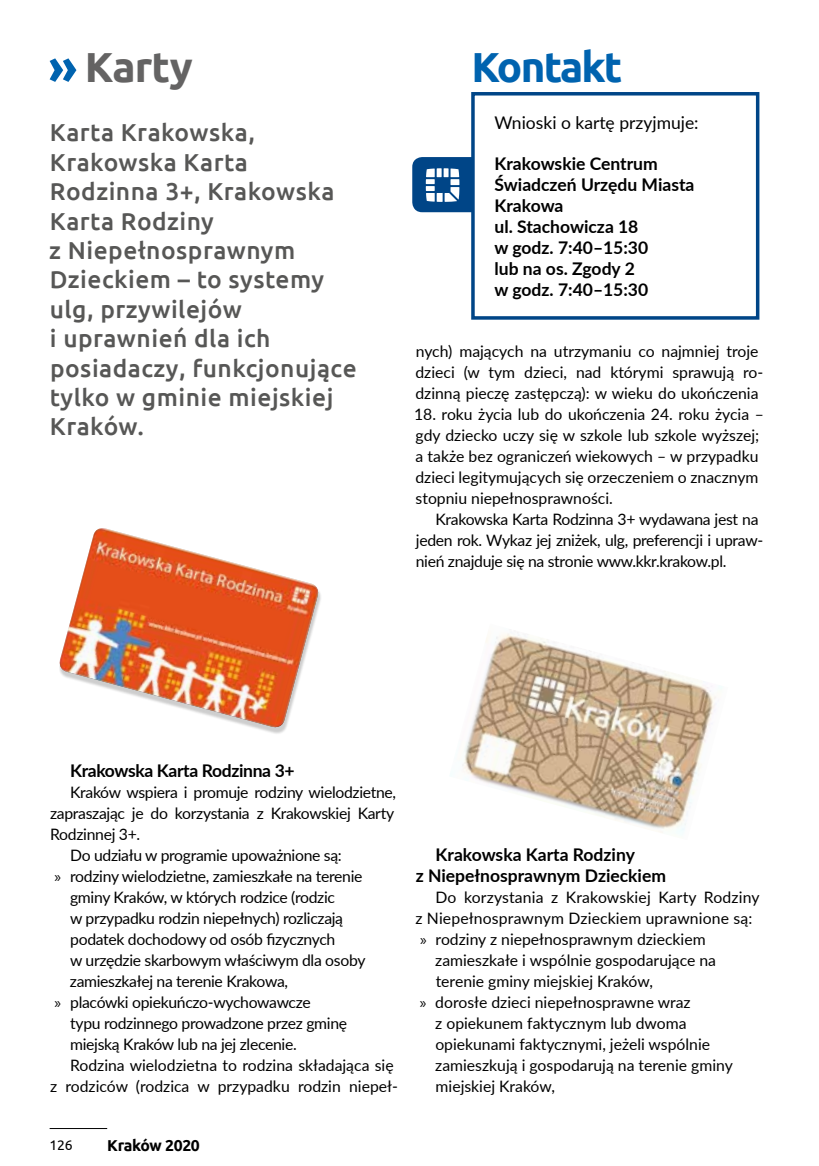
<style>
.page{position:relative;width:819px;height:1166px;background:#fff}
.page>*{position:absolute;margin:0;border:0;box-sizing:border-box;transform-origin:0 0}
.t1{font:700 42px "Ubuntu";letter-spacing:-.045em;color:#0063af}
.t2{font:700 42px "Ubuntu";letter-spacing:-.02em;color:#646363}
.t3{font:500 24.5px/29.4px "Ubuntu";letter-spacing:.02em;color:#575756}
.t4{font:700 17.5px/21px "Lato";color:#000}
.t5{font:700 17.5px "Lato";letter-spacing:-.02em;color:#000}
.t6{font:17.5px "Lato";color:#000}
.t7{font:15.75px/21px "Lato";letter-spacing:-.005em;color:#000}
.t8{font:700 15.75px "Ubuntu";letter-spacing:-.02em;color:#000}
.t9{font:14px "Ubuntu";color:#000}
.s1{font-family:"Myriad Pro"}
</style>
<div class="page">
<svg style="left:50px;top:58px;width:26px;height:24px"></svg>
<div style="left:471px;top:92px;width:288px;height:228px;border:4px solid #004587"></div>
<svg style="left:412px;top:157px;width:61px;height:55px"></svg>
<div style="left:59px;top:531px;width:263px;height:203px;background:#000;opacity:.2"></div>
<img style="left:59px;top:528px;width:261px;height:201px">
<img style="left:462px;top:632px;width:260px;height:201px">
<hr style="left:50px;top:1128px;width:57px;height:1px;background:#000">
<h1 class="t2" style="left:85px;top:42px;width:109px">Karty</h1>
<h2 class="t3" style="left:49px;top:117px;width:309px">Karta Krakowska,<br>Krakowska Karta<br>Rodzinna 3+, Krakowska<br>Karta Rodziny<br>z Niepełnosprawnym<br>Dzieckiem – to systemy ulg, przywilejów<br>i uprawnień dla ich posiadaczy, funkcjonujące tylko w gminie miejskiej<br>Kraków.</h2>
<h1 class="t1" style="left:471px;top:42px;width:152px">Kontakt</h1>
<p class="t6" style="left:494px;top:111px;width:205px">Wnioski o kartę przyjmuje:</p>
<p class="t4" style="left:494px;top:153px;width:201px">Krakowskie Centrum<br>Świadczeń Urzędu Miasta<br>Krakowa<br>ul. Stachowicza 18<br>w godz. 7:40–15:30<br>lub na os. Zgody 2<br>w godz. 7:40–15:30</p>
<p class="t7" style="left:415px;top:340px;width:349px">nych) mających na utrzymaniu co najmniej troje dzieci (w tym dzieci, nad którymi sprawują ro&shy;dzinną pieczę zastępczą): w wieku do ukończenia</p>
<p class="t7" style="left:414px;top:403px;width:351px">18. roku życia lub do ukończenia 24. roku życia – gdy dziecko uczy się w szkole lub szkole wyższej; a także bez ograniczeń wiekowych – w przypadku dzieci legitymujących się orzeczeniem o znacznym stopniu niepełnosprawności.</p>
<p class="t7" style="left:416px;top:508px;width:349px;text-indent:20px">Krakowska Karta Rodzinna 3+ wydawana jest na jeden rok. Wykaz jej zniżek, ulg, preferencji i upraw&shy;nień znajduje się na stronie www.kkr.krakow.pl.</p>
<p class="t5" style="left:70px;top:758px;width:226px">Krakowska Karta Rodzinna 3+</p>
<p class="t7" style="left:70px;top:781px;width:327px">Kraków wspiera i promuje rodziny wielodzietne,</p>
<p class="t7" style="left:50px;top:802px;width:345px">zapraszając je do korzystania z Krakowskiej Karty</p>
<p class="t7" style="left:50px;top:823px;width:91px">Rodzinnej 3+.</p>
<p class="t7" style="left:70px;top:844px;width:273px">Do udziału w programie upoważnione są:</p>
<p class="t7" style="left:55px;top:865px;width:309px"><span class="s1">»</span> rodziny wielodzietne, zamieszkałe na terenie</p>
<p class="t7" style="left:70px;top:886px;width:266px">gminy Kraków, w których rodzice (rodzic</p>
<p class="t7" style="left:70px;top:907px;width:274px">w przypadku rodzin niepełnych) rozliczają</p>
<p class="t7" style="left:70px;top:928px;width:267px">podatek dochodowy od osób fizycznych</p>
<p class="t7" style="left:70px;top:949px;width:297px">w urzędzie skarbowym właściwym dla osoby</p>
<p class="t7" style="left:70px;top:970px;width:220px">zamieszkałej na terenie Krakowa,</p>
<p class="t7" style="left:55px;top:991px;width:258px"><span class="s1">»</span> placówki opiekuńczo-wychowawcze</p>
<p class="t7" style="left:70px;top:1012px;width:278px">typu rodzinnego prowadzone przez gminę</p>
<p class="t7" style="left:70px;top:1033px;width:228px">miejską Kraków lub na jej zlecenie.</p>
<p class="t7" style="left:70px;top:1054px;width:325px">Rodzina wielodzietna to rodzina składająca się</p>
<p class="t7" style="left:50px;top:1075px;width:349px">z rodziców (rodzica w przypadku rodzin niepeł-</p>
<p class="t9" style="left:50px;top:1136px;width:25px">126</p>
<p class="t8" style="left:107px;top:1136px;width:94px">Kraków 2020</p>
<p class="t4" style="left:415px;top:843px;width:252px;text-indent:20px">Krakowska Karta Rodziny<br>z Niepełnosprawnym Dzieckiem</p>
<p class="t7" style="left:435px;top:886px;width:325px">Do korzystania z Krakowskiej Karty Rodziny</p>
<p class="t7" style="left:415px;top:907px;width:338px">z Niepełnosprawnym Dzieckiem uprawnione są:</p>
<p class="t7" style="left:420px;top:928px;width:287px"><span class="s1">»</span> rodziny z niepełnosprawnym dzieckiem</p>
<p class="t7" style="left:435px;top:949px;width:282px">zamieszkałe i wspólnie gospodarujące na</p>
<p class="t7" style="left:435px;top:970px;width:219px">terenie gminy miejskiej Kraków,</p>
<p class="t7" style="left:420px;top:991px;width:272px"><span class="s1">»</span> dorosłe dzieci niepełnosprawne wraz</p>
<p class="t7" style="left:435px;top:1012px;width:253px">z opiekunem faktycznym lub dwoma</p>
<p class="t7" style="left:435px;top:1033px;width:276px">opiekunami faktycznymi, jeżeli wspólnie</p>
<p class="t7" style="left:435px;top:1054px;width:299px">zamieszkują i gospodarują na terenie gminy</p>
<p class="t7" style="left:435px;top:1075px;width:121px">miejskiej Kraków,</p>
</div>
